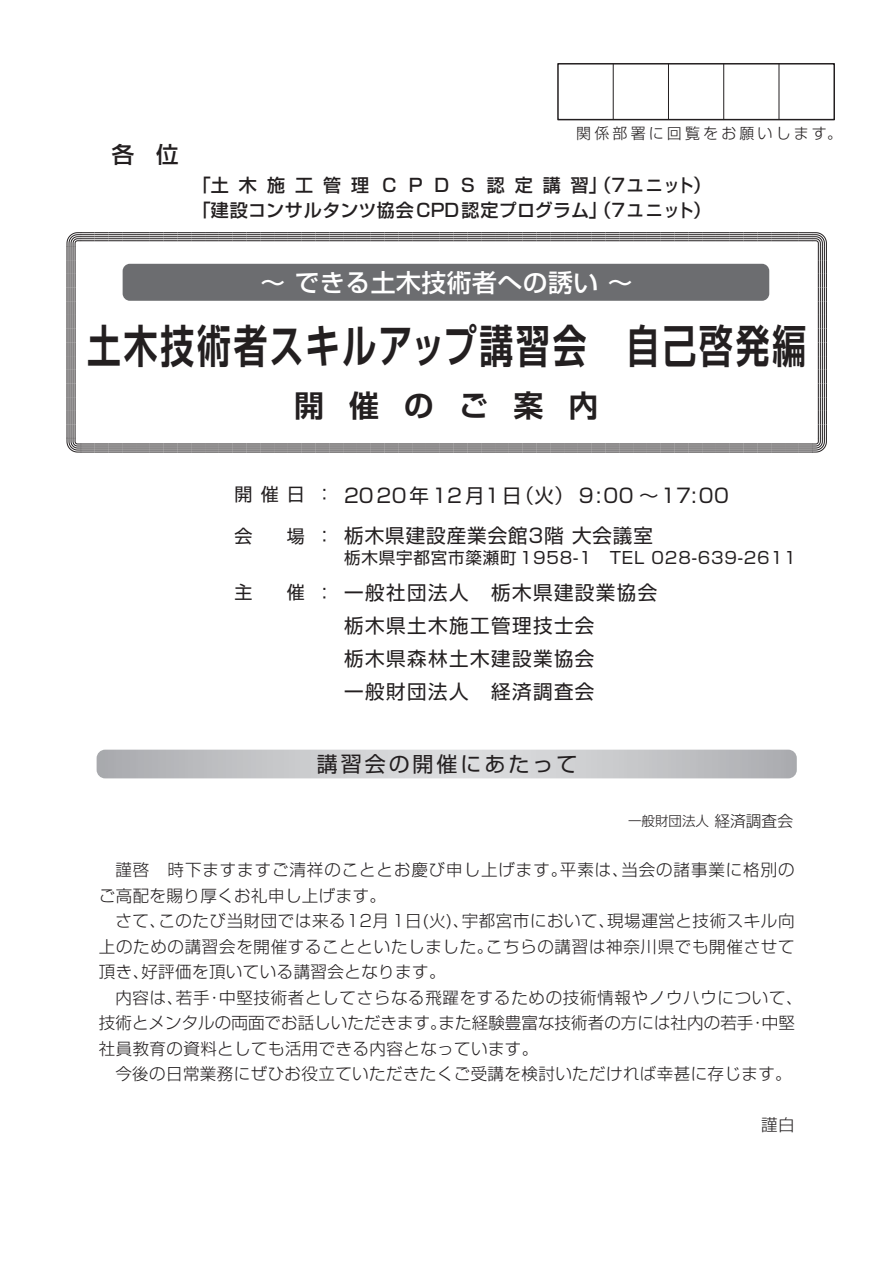
<style>
.page{position:relative;width:893px;height:1263px;background:#fff}
.page>*{position:absolute;margin:0;border:0;box-sizing:border-box;transform-origin:0 0}
.t1{font:700 45px "Shin Go Pro De";letter-spacing:.085em;color:#231f20;scale:.75 1}
.t2{font:700 30px "Shin Go Pro De";letter-spacing:.83em;color:#231f20}
.t3{font:500 24.75px "Shin Go Pro";letter-spacing:.025em;color:#fff}
.t4{font:500 22.5px "Shin Go Pro";color:#231f20}
.t5{font:21px "Shin Go Pro";letter-spacing:.14em;color:#231f20}
.t6{font:19.5px/33px "Shin Go Pro";letter-spacing:.075em;color:#231f20}
.t7{font:19.5px/40.5px "Shin Go Pro";letter-spacing:.05em;color:#231f20}
.t8{font:500 18px/24.6px "Shin Go Pro";letter-spacing:.055em;color:#231f20}
.t9{font:18px "Shin Go Pro";color:#231f20}
.t10{font:300 16.5px/25.5px "Shin Go Pro";letter-spacing:.025em;color:#231f20;text-align:justify}
.t11{font:300 16.5px/25.5px "Shin Go Pro";letter-spacing:.055em;color:#231f20}
.t12{font:16.5px "Shin Go Pro";letter-spacing:.05em;color:#231f20}
.t13{font:300 15px "Shin Go Pro";letter-spacing:.21em;color:#231f20}
.t14{font:300 13.5px "Shin Go Pro";color:#231f20}
.s1{font-size:18px}
.s2{font-size:15.75px}
</style>
<div class="page">
<svg style="left:97px;top:750px;width:699px;height:28px;background:#c5c6c9"></svg>
<hr style="left:668px;top:64px;width:1px;height:56px;background:#231f20">
<hr style="left:723px;top:64px;width:1px;height:56px;background:#231f20">
<hr style="left:778px;top:64px;width:1px;height:56px;background:#231f20">
<hr style="left:613px;top:64px;width:1px;height:56px;background:#231f20">
<div style="left:557px;top:63px;width:278px;height:57px;border:2px solid #231f20"></div>
<svg style="left:66px;top:232px;width:761px;height:221px"></svg>
<h3 class="t4" style="left:112px;top:136px;width:68px">各 位</h3>
<p class="t13" style="left:576px;top:121px;width:267px">関係部署に回覧をお願いします。</p>
<p class="t8" style="left:193px;top:171px;width:520px">「土木施工管理 C P D S 認定講習」（7ユニット）「建設コンサルタンツ協会CPD認定プログラム」（7ユニット）</p>
<h3 class="t3" style="left:260px;top:262px;width:373px">～ できる土木技術者への誘い ～</h3>
<h1 class="t1" style="left:87px;top:309px;width:960px">土木技術者スキルアップ講習会　自己啓発編</h1>
<h2 class="t2" style="left:294px;top:381px;width:306px">開催のご案内</h2>
<p class="t9" style="left:234px;top:480px;width:72px">開催日</p>
<p class="t9" style="left:234px;top:522px;width:19px">会</p>
<p class="t9" style="left:287px;top:522px;width:19px">場</p>
<p class="t9" style="left:234px;top:577px;width:19px">主</p>
<p class="t9" style="left:287px;top:577px;width:19px">催</p>
<p class="t7" style="left:344px;top:473px;width:386px;text-indent:-29px"><span class="s1">：</span>２０20年12月1日（火） 9:00 ～17:00栃木県建設産業会館３階 大会議室</p>
<p class="t12" style="left:344px;top:544px;width:453px">栃木県宇都宮市簗瀬町1958-1　TEL 028-639-2611</p>
<p class="t6" style="left:344px;top:574px;width:314px">一般社団法人　栃木県建設業協会栃木県土木施工管理技士会<br>栃木県森林土木建設業協会<br>一般財団法人　経済調査会</p>
<p class="t9" style="left:315px;top:522px;width:19px">：</p>
<p class="t9" style="left:315px;top:579px;width:19px">：</p>
<p class="t5" style="left:317px;top:747px;width:262px">講習会の開催にあたって</p>
<p class="t14" style="left:628px;top:810px;width:166px">一般財団法人 <span class="s2">経済調査会</span></p>
<p class="t11" style="left:99px;top:855px;width:697px;text-indent:16px">謹啓　時下ますますご清祥のこととお慶び申し上げます。平素は、当会の諸事業に格別のご高配を賜り厚くお礼申し上げます。</p>
<p class="t10" style="left:99px;top:906px;width:697px;text-indent:16px">さて、このたび当財団では来る12月 1日(火)、宇都宮市において、現場運営と技術スキル向上のための講習会を開催することといたしました。こちらの講習は神奈川県でも開催させて頂き、好評価を頂いている講習会となります。</p>
<p class="t10" style="left:99px;top:983px;width:705px;text-align:left;text-indent:16px">内容は、若手・中堅技術者としてさらなる飛躍をするための技術情報やノウハウについて、技術とメンタルの両面でお話しいただきます。また経験豊富な技術者の方には社内の若手・中堅社員教育の資料としても活用できる内容となっています。</p>
<p class="t10" style="left:115px;top:1059px;width:678px">今後の日常業務にぜひお役立ていただきたくご受講を検討いただければ幸甚に存じます。</p>
<p class="t10" style="left:761px;top:1110px;width:35px">謹白</p>
</div>
